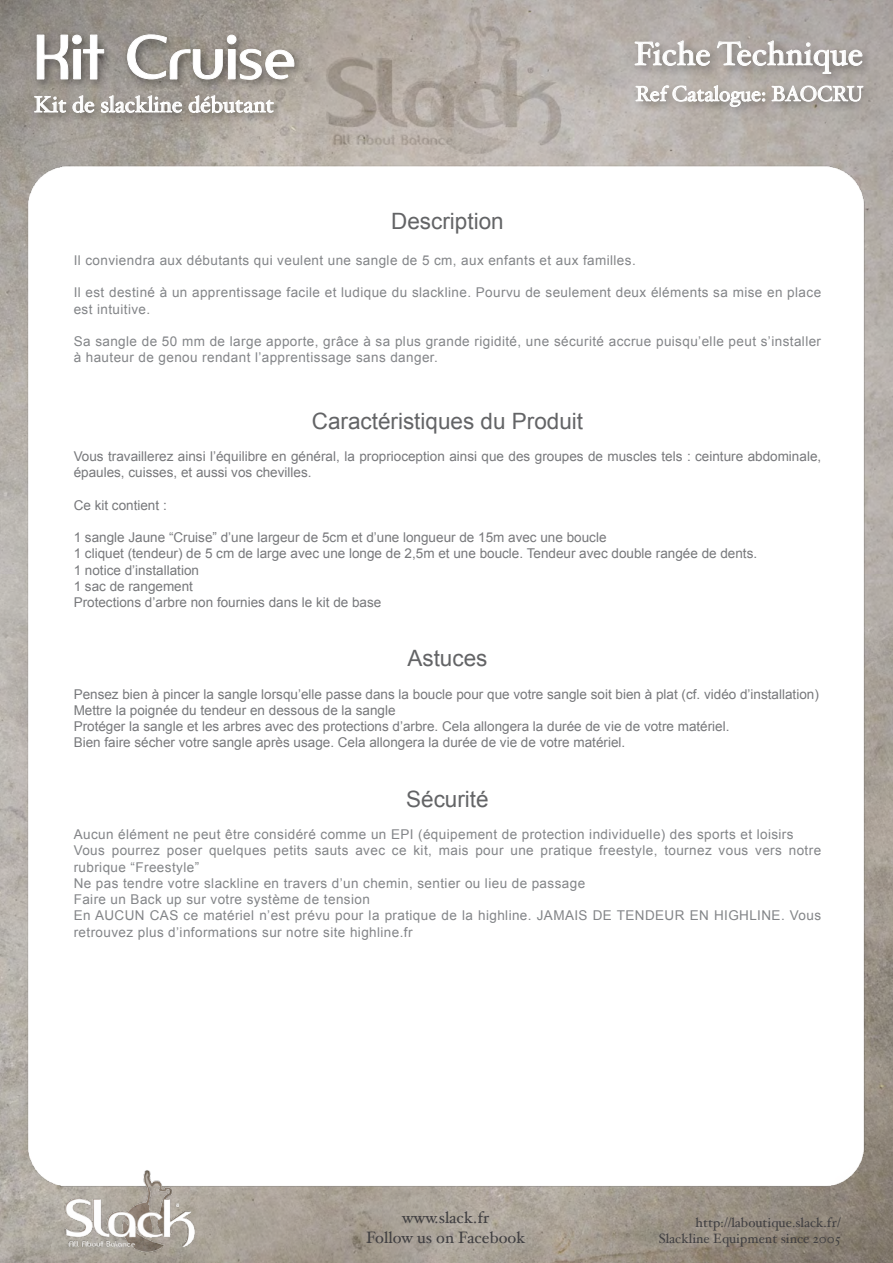
<style>
.page{position:relative;width:893px;height:1263px;background:#fff}
.page>*{position:absolute;margin:0;border:0;box-sizing:border-box;transform-origin:0 0}
.t1{font:58.5px "Amerika Sans";color:#fff}
.t2{font:33px "Hoefler Text";color:#fff}
.t3{font:22.5px "Arial";color:#636466}
.t4{font:22.5px "Hoefler Text";color:#fff}
.t5{font:21px "Hoefler Text";color:#fff}
.t6{font:16.5px/19.8px "Hoefler Text";color:#414042;text-align:center}
.t7{font:13.5px/16.2px "Arial";letter-spacing:.03em;color:#838588}
.t8{font:13.5px/16.2px "Arial";color:#77787b}
.t9{font:13.5px/16.2px "Hoefler Text";color:#414042;text-align:right}
</style>
<div class="page">
<img style="left:2px;top:0;width:891px;height:1263px">
<div style="left:30px;top:30px;width:275px;height:94px;background:#000;opacity:.5"></div>
<svg style="left:36px;top:34px;width:68px;height:46px;background:#8e8a86"></svg>
<svg style="left:127px;top:34px;width:168px;height:46px;background:#9a948e"></svg>
<svg style="left:34px;top:95px;width:61px;height:18px"></svg>
<svg style="left:101px;top:95px;width:81px;height:18px"></svg>
<svg style="left:188px;top:95px;width:86px;height:18px;background:#bbb6b1"></svg>
<div style="left:631px;top:37px;width:243px;height:81px;background:#000;opacity:.5"></div>
<svg style="left:634px;top:40px;width:76px;height:26px;background:#b9b4b1"></svg>
<svg style="left:717px;top:40px;width:146px;height:34px;background:#b0aba8"></svg>
<svg style="left:635px;top:85px;width:229px;height:22px;background:#bbb7b3"></svg>
<img style="left:49px;top:1159px;width:165px;height:104px">
<h1 class="t1" style="left:34px;top:21px;width:263px">Kit Cruise</h1>
<h3 class="t4" style="left:34px;top:91px;width:241px">Kit de slackline débutant</h3>
<h2 class="t2" style="left:634px;top:34px;width:230px">Fiche Technique</h2>
<h3 class="t5" style="left:635px;top:81px;width:229px">Ref Catalogue: BAOCRU</h3>
<h3 class="t3" style="left:391px;top:206px;width:114px">Description</h3>
<p class="t7" style="left:74px;top:252px;width:564px">Il conviendra aux débutants qui veulent une sangle de 5 cm, aux enfants et aux familles.</p>
<p class="t7" style="left:74px;top:285px;width:749px">Il est destiné à un apprentissage facile et ludique du slackline. Pourvu de seulement deux éléments sa mise en place est intuitive.</p>
<p class="t7" style="left:74px;top:333px;width:749px">Sa sangle de 50 mm de large apporte, grâce à sa plus grande rigidité, une sécurité accrue puisqu’elle peut s’installer à hauteur de genou rendant l’apprentissage sans danger.</p>
<h3 class="t3" style="left:312px;top:406px;width:273px">Caractéristiques du Produit</h3>
<p class="t8" style="left:74px;top:448px;width:749px">Vous travaillerez ainsi l’équilibre en général, la proprioception ainsi que des groupes de muscles tels : ceinture abdominale, épaules, cuisses, et aussi vos chevilles.</p>
<p class="t8" style="left:74px;top:497px;width:95px">Ce kit contient :</p>
<p class="t8" style="left:74px;top:529px;width:685px">1 sangle Jaune “Cruise” d’une largeur de 5cm et d’une longueur de 15m avec une boucle<br>1 cliquet (tendeur) de 5 cm de large avec une longe de 2,5m et une boucle. Tendeur avec double rangée de dents.<br>1 notice d’installation<br>1 sac de rangement<br>Protections d’arbre non fournies dans le kit de base</p>
<h3 class="t3" style="left:407px;top:644px;width:82px">Astuces</h3>
<p class="t8" style="left:74px;top:686px;width:747px">Pensez bien à pincer la sangle lorsqu’elle passe dans la boucle pour que votre sangle soit bien à plat (cf. vidéo d’installation)<br>Mettre la poignée du tendeur en dessous de la sangle<br>Protéger la sangle et les arbres avec des protections d’arbre. Cela allongera la durée de vie de votre matériel.<br>Bien faire sécher votre sangle après usage. Cela allongera la durée de vie de votre matériel.</p>
<h3 class="t3" style="left:406px;top:784px;width:84px">Sécurité</h3>
<p class="t7" style="left:74px;top:826px;width:749px">Aucun élément ne peut être considéré comme un EPI (équipement de protection individuelle) des sports et loisirs Vous pourrez poser quelques petits sauts avec ce kit, mais pour une pratique freestyle, tournez vous vers notre rubrique “Freestyle”<br>Ne pas tendre votre slackline en travers d’un chemin, sentier ou lieu de passage<br>Faire un Back up sur votre système de tension<br>En AUCUN CAS ce matériel n’est prévu pour la pratique de la highline. JAMAIS DE TENDEUR EN HIGHLINE. Vous retrouvez plus d’informations sur notre site highline.fr</p>
<p class="t6" style="left:366px;top:1207px;width:161px">www.slack.fr<br>Follow us on Facebook</p>
<p class="t9" style="left:659px;top:1214px;width:183px">http://laboutique.slack.fr/<br>Slackline Equipment since 2005</p>
</div>
